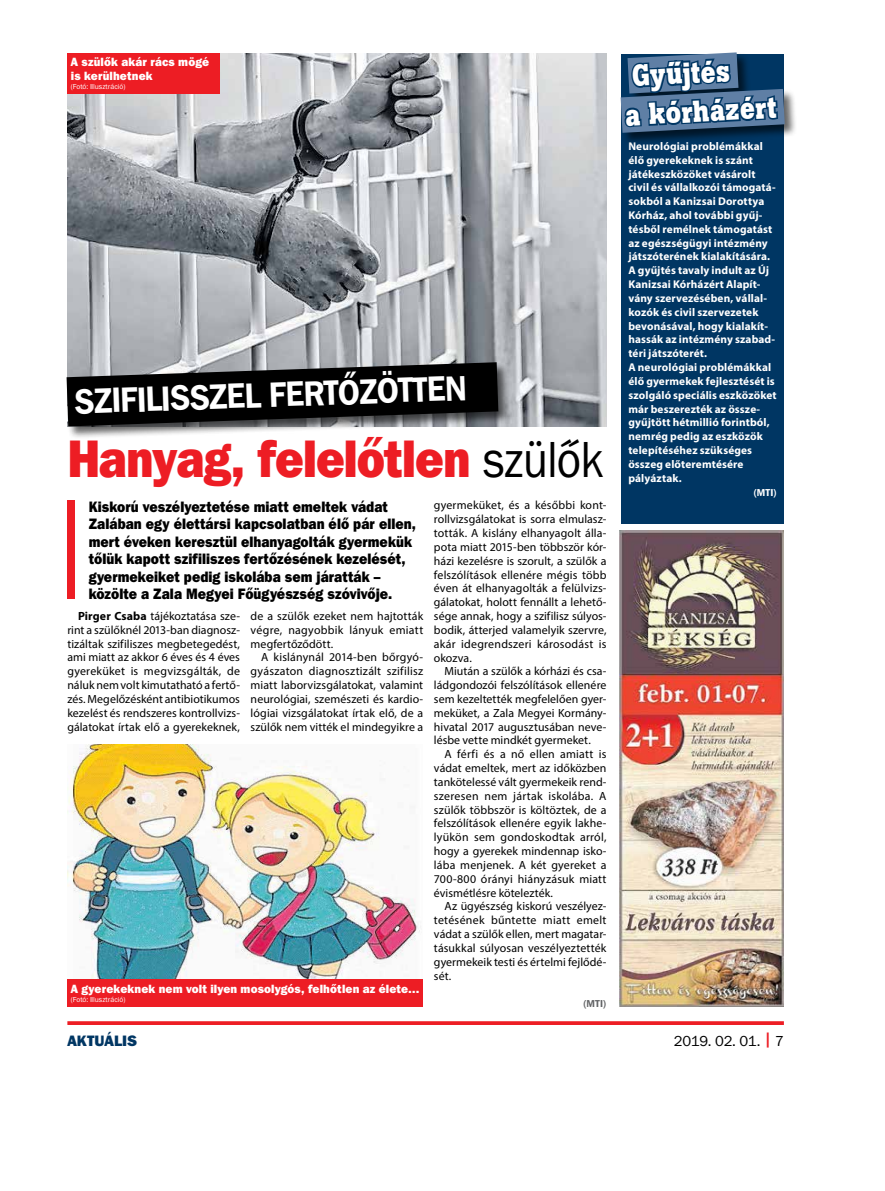
<style>
.page{position:relative;width:885px;height:1191px;background:#fff}
.page>*{position:absolute;margin:0;border:0;box-sizing:border-box;transform-origin:0 0}
.t1{font:52.5px "Franklin Gothic Hv PFL";letter-spacing:-.02em;color:#ed1d24;scale:.89 1}
.t2{font:700 35px "Franklin Gothic PFL";color:#fff;scale:.9 1}
.t3{font:700 30px/38.9px "Boton PFL";color:#fff;scale:.89 1}
.t4{font:15px/17.5px "Franklin Gothic Hv PFL";letter-spacing:.005em;color:#000;scale:.9 1}
.t5{font:15px "Franklin Gothic PFL";letter-spacing:-.015em;color:#000}
.t6{font:15px "Franklin Gothic Hv PFL";letter-spacing:.005em;color:#003663}
.t7{font:11.88px/13.9px "Myriad Pro";letter-spacing:.005em;color:#000;text-align:justify}
.t8{font:11.88px/13.8px "Franklin Gothic Hv PFL";letter-spacing:.01em;color:#fff;scale:.96 1}
.t9{font:11.88px "Myriad Pro";letter-spacing:.025em;color:#000}
.t10{font:700 11.25px/13.9px "Myriad Pro";letter-spacing:.01em;color:#fff}
.t11{font:700 10px "Franklin Gothic PFL";color:#fff}
.t12{font:700 10px "Franklin Gothic PFL";color:#636466}
.t13{font:7.5px "Franklin Gothic PFL";color:#fff}
.s1{font-family:"Franklin Gothic PFL";color:#000}
.s2{font-weight:700}
.s3{font-family:"Franklin Gothic Hv PFL";color:#ed1d24}
</style>
<div class="page">
<svg style="left:67px;top:1021px;width:716px;height:4px;background:#ee2a30"></svg>
<img style="left:619px;top:530px;width:163px;height:476px">
<div style="left:621px;top:54px;width:162px;height:469px;background:#003663"></div>
<div style="left:620px;top:89px;width:177px;height:57px;background:#000;opacity:.6"></div>
<svg style="left:620px;top:52px;width:164px;height:262px"></svg>
<img style="left:67px;top:53px;width:539px;height:373px">
<img style="left:67px;top:744px;width:354px;height:235px">
<div style="left:67px;top:500px;width:7px;height:98px;background:#ed1d24"></div>
<div style="left:67px;top:53px;width:153px;height:40px;background:#ed1d24"></div>
<div style="left:66px;top:362px;width:445px;height:77px;background:#000;opacity:.6"></div>
<svg style="left:66px;top:362px;width:432px;height:64px;background:#232324"></svg>
<div style="left:67px;top:979px;width:356px;height:27px;background:#ed1d24"></div>
<p class="t8" style="left:71px;top:55px;width:145px">A szülők akár rács mögé is kerülhetnek</p>
<p class="t13" style="left:71px;top:82px;width:56px">(Fotó: Illusztráció)</p>
<p class="t2" style="left:74px;top:379px;width:437px;rotate:-2deg">Szifiliss zel fertőzött en</p>
<p class="t1" style="left:67px;top:424px;width:604px">Hanyag, felelőtlen <span class="s1">szülők</span></p>
<p class="t4" style="left:89px;top:497px;width:365px">Kiskorú veszélyeztetése miatt emeltek vádat Zalában egy élettársi kapcsolatban élő pár ellen, mert éveken keresztül elhanyagolták gyermekük tőlük kapott szifiliszes fertőzésének kezelését, gyermekeiket pedig iskolába sem járatták – közölte a Zala Megyei Főügyészség szóvivője.</p>
<p class="t7" style="left:67px;top:609px;width:174px;text-indent:11px"><span class="s2">Pirger Csaba</span> tájékoztatása sze&shy;rint a szülőknél 2013-ban diagnosz&shy;tizáltak szifiliszes megbetegedést, ami miatt az akkor 6 éves és 4 éves gyereküket is megvizsgálták, de náluk nem volt kimutatható a fertő&shy;zés. Megelőzésként antibiotikumos kezelést és rendszeres kontrollvizs&shy;gálatokat írtak elő a gyerekeknek,</p>
<p class="t7" style="left:250px;top:609px;width:174px">de a szülők ezeket nem hajtották</p>
<p class="t7" style="left:250px;top:622px;width:174px">végre, nagyobbik lányuk emiatt</p>
<p class="t7" style="left:250px;top:636px;width:84px">megfertőződött.</p>
<p class="t7" style="left:261px;top:650px;width:163px">A kislánynál 2014-ben bőrgyó-</p>
<p class="t7" style="left:250px;top:664px;width:174px">gyászaton diagnosztizált szifilisz</p>
<p class="t7" style="left:250px;top:678px;width:174px">miatt laborvizsgálatokat, valamint</p>
<p class="t7" style="left:250px;top:692px;width:174px">neurológiai, szemészeti és kardio-</p>
<p class="t7" style="left:250px;top:705px;width:174px">lógiai vizsgálatokat írtak elő, de a</p>
<p class="t7" style="left:250px;top:719px;width:174px">szülők nem vitték el mindegyikre a</p>
<p class="t8" style="left:71px;top:981px;width:364px">A gyerekeknek nem volt ilyen mosolygós, felhőtlen az élete…</p>
<p class="t13" style="left:71px;top:995px;width:56px">(Fotó: Illusztráció)</p>
<p class="t7" style="left:433px;top:498px;width:174px">gyermeküket, és a későbbi kont-</p>
<p class="t7" style="left:433px;top:512px;width:174px">rollvizsgálatokat is sorra elmulasz-</p>
<p class="t7" style="left:433px;top:526px;width:174px">tották. A kislány elhanyagolt álla-</p>
<p class="t7" style="left:433px;top:540px;width:174px">pota miatt 2015-ben többször kór-</p>
<p class="t7" style="left:433px;top:553px;width:174px">házi kezelésre is szorult, a szülők a</p>
<p class="t7" style="left:433px;top:567px;width:174px">felszólítások ellenére mégis több</p>
<p class="t7" style="left:433px;top:581px;width:174px">éven át elhanyagolták a felülvizs-</p>
<p class="t7" style="left:433px;top:595px;width:174px">gálatokat, holott fennállt a lehető-</p>
<p class="t7" style="left:433px;top:609px;width:174px">sége annak, hogy a szifilisz súlyos-</p>
<p class="t7" style="left:433px;top:623px;width:174px">bodik, átterjed valamelyik szervre,</p>
<p class="t7" style="left:433px;top:636px;width:174px">akár idegrendszeri károsodást is</p>
<p class="t7" style="left:433px;top:650px;width:39px">okozva.</p>
<p class="t7" style="left:444px;top:664px;width:163px">Miután a szülők a kórházi és csa-</p>
<p class="t7" style="left:433px;top:678px;width:174px">ládgondozói felszólítások ellenére</p>
<p class="t7" style="left:433px;top:692px;width:174px">sem kezeltették megfelelően gyer-</p>
<p class="t7" style="left:433px;top:705px;width:174px">meküket, a Zala Megyei Kormány-</p>
<p class="t7" style="left:433px;top:719px;width:174px">hivatal 2017 augusztusában neve-</p>
<p class="t7" style="left:433px;top:733px;width:158px">lésbe vette mindkét gyermeket.</p>
<p class="t7" style="left:444px;top:747px;width:163px">A férfi és a nő ellen amiatt is</p>
<p class="t7" style="left:433px;top:761px;width:174px">vádat emeltek, mert az időközben</p>
<p class="t7" style="left:433px;top:775px;width:174px">tankötelessé vált gyermekeik rend-</p>
<p class="t7" style="left:433px;top:788px;width:174px">szeresen nem jártak iskolába. A</p>
<p class="t7" style="left:433px;top:802px;width:174px">szülők többször is költöztek, de a</p>
<p class="t7" style="left:433px;top:816px;width:174px">felszólítások ellenére egyik lakhe-</p>
<p class="t7" style="left:433px;top:830px;width:174px">lyükön sem gondoskodtak arról,</p>
<p class="t7" style="left:433px;top:844px;width:174px">hogy a gyerekek mindennap isko-</p>
<p class="t7" style="left:433px;top:858px;width:174px">lába menjenek. A két gyereket a</p>
<p class="t7" style="left:433px;top:871px;width:174px">700-800 órányi hiányzásuk miatt</p>
<p class="t7" style="left:433px;top:885px;width:121px">évismétlésre kötelezték.</p>
<p class="t7" style="left:444px;top:899px;width:163px">Az ügyészség kiskorú veszélyez-</p>
<p class="t9" style="left:433px;top:913px;width:174px">tetésének bűntette miatt emelt</p>
<p class="t7" style="left:433px;top:927px;width:174px">vádat a szülők ellen, mert magatar-</p>
<p class="t7" style="left:433px;top:940px;width:174px">tásukkal súlyosan veszélyeztették</p>
<p class="t7" style="left:433px;top:954px;width:174px">gyermekeik testi és értelmi fejlődé-</p>
<p class="t7" style="left:433px;top:968px;width:19px">sét.</p>
<p class="t12" style="left:583px;top:997px;width:25px">(MTI)</p>
<p class="t3" style="left:621px;top:57px;width:173px;rotate:-3deg">Gyűjtés<br>a kórházért</p>
<p class="t10" style="left:628px;top:139px;width:150px">Neurológiai problémákkal élő gyerekeknek is szánt játékeszközöket vásárolt civil és vállalkozói támogatá&shy;sokból a Kanizsai Dorottya<br>Kórház, ahol további gyűj&shy;tésből remélnek támogatást az egészségügyi intézmény játszóterének kialakítására.<br>A gyűjtés tavaly indult az Új<br>Kanizsai Kórházért Alapít&shy;vány szervezésében, vállal&shy;kozók és civil szervezetek bevonásával, hogy kialakít&shy;hassák az intézmény szabad&shy;téri játszóterét.<br>A neurológiai problémákkal élő gyermekek fejlesztését is szolgáló speciális eszközöket már beszerezték az össze&shy;gyűjtött hétmillió forintból, nemrég pedig az eszközök telepítéséhez szükséges összeg előteremtésére pályáztak.</p>
<p class="t11" style="left:753px;top:486px;width:25px">(MTI)</p>
<p class="t6" style="left:67px;top:1030px;width:71px">Aktuális</p>
<p class="t5" style="left:673px;top:1032px;width:111px">2019. 02. 01. <span class="s3">|</span> 7</p>
</div>
